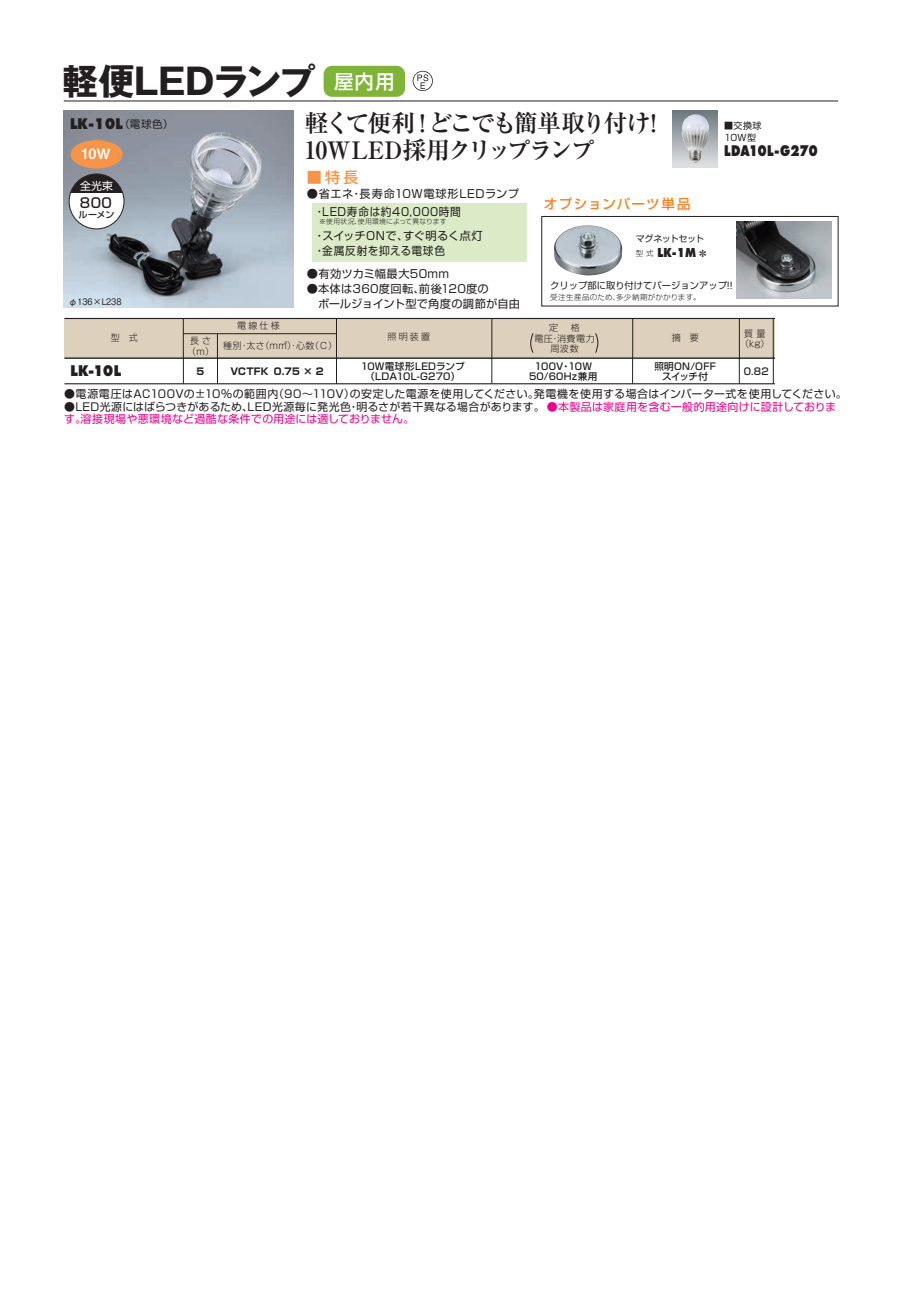
<style>
.page{position:relative;width:919px;height:1289px;background:#fff}
.page>*{position:absolute;margin:0;border:0;box-sizing:border-box;transform-origin:0 0}
.t1{font:700 36px "Gothic MB101 Pro";letter-spacing:-.02em;color:#231f20}
.t2{font:700 24px/27px "Ryumin Pro";letter-spacing:-.085em;color:#231f20}
.t3{font:500 19.5px "Shin Go Pro";color:#fff}
.t4{font:500 15px "Shin Go Pro";color:#f79447}
.t5{font:800 14.25px "Futura Std";color:#231f20;scale:.9 1}
.t6{font:800 14.25px "Futura Std";color:#231f20;scale:.8 1}
.t7{font:14.25px "Midashi Go Pro MB31";color:#fff}
.t8{font:500 13.65px "Shin Go Pro";color:#231f20}
.t9{font:500 13.5px "Shin Go Pro";letter-spacing:.1em;color:#f58220}
.t10{font:800 12px "Futura Std";color:#231f20;scale:.85 1}
.t11{font:11.25px/15px "Shin Go Pro";letter-spacing:.03em;color:#231f20}
.t12{font:11.25px/24px "Shin Go Pro";letter-spacing:.055em;color:#231f20;scale:.95 1}
.t13{font:11.25px "Shin Go Pro";letter-spacing:.06em;color:#231f20;scale:.95 1}
.t14{font:10.95px/12.3px "Shin Go Pro";letter-spacing:.02em;color:#ed028c}
.t15{font:10.95px "Shin Go Pro";letter-spacing:.035em;color:#231f20}
.t16{font:10.95px "Shin Go Pro";color:#fff}
.t17{font:500 9.6px/10.5px "Shin Go Pro";letter-spacing:.025em;color:#231f20;text-align:center}
.t18{font:700 9.6px "Shin Go Pro";letter-spacing:.03em;color:#231f20}
.t19{font:9.3px "Shin Go Pro";color:#231f20}
.t20{font:300 9px/10.5px "Shin Go Pro";letter-spacing:.075em;color:#231f20;text-align:center}
.t21{font:9px/12px "Shin Go Pro";letter-spacing:-.03em;color:#231f20}
.t22{font:500 9px "Gothic BBB Pr 6 N";color:#231f20}
.t23{font:500 9px "Shin Go Pro";color:#231f20}
.t24{font:300 7.5px "Shin Go Pro";letter-spacing:.04em;color:#231f20}
.t25{font:300 6.75px "Shin Go Pro";letter-spacing:.03em;color:#231f20}
.s1{font-family:"Shin Go Pro";font-weight:400;font-size:10.5px}
.s2{font-family:"Shin Go Pro";font-weight:700}
.s3{color:#231f20}
</style>
<div class="page">
<div style="left:312px;top:203px;width:214px;height:58px;background:#dcebc7"></div>
<div style="left:541px;top:216px;width:297px;height:90px;border:1px solid #231f20"></div>
<img style="left:64px;top:110px;width:229px;height:198px">
<div style="left:672px;top:110px;width:45px;height:57px;background:linear-gradient(to bottom,#6a767d,#e1e2e5)"></div>
<img style="left:680px;top:114px;width:29px;height:49px">
<img style="left:736px;top:222px;width:95px;height:76px">
<img style="left:554px;top:225px;width:68px;height:50px">
<hr style="left:64px;top:383px;width:711px;height:1px;background:#231f20">
<div style="left:64px;top:318px;width:711px;height:40px;background:#ddd0bc"></div>
<hr style="left:183px;top:318px;width:1px;height:40px;background:#231f20">
<hr style="left:183px;top:333px;width:153px;height:1px;background:#231f20">
<hr style="left:336px;top:318px;width:1px;height:40px;background:#231f20">
<hr style="left:491px;top:318px;width:1px;height:40px;background:#231f20">
<hr style="left:739px;top:318px;width:1px;height:40px;background:#231f20">
<hr style="left:772px;top:318px;width:1px;height:40px;background:#231f20">
<hr style="left:632px;top:318px;width:1px;height:40px;background:#231f20">
<hr style="left:64px;top:357px;width:711px;height:1px;background:#231f20">
<hr style="left:64px;top:318px;width:711px;height:1px;background:#231f20">
<svg style="left:183px;top:358px;width:1px;height:26px"></svg>
<svg style="left:217px;top:334px;width:1px;height:50px"></svg>
<svg style="left:336px;top:358px;width:1px;height:26px"></svg>
<svg style="left:739px;top:358px;width:1px;height:26px"></svg>
<svg style="left:773px;top:358px;width:1px;height:26px"></svg>
<svg style="left:491px;top:358px;width:1px;height:26px"></svg>
<svg style="left:632px;top:358px;width:1px;height:26px"></svg>
<svg style="left:530px;top:333px;width:3px;height:20px"></svg>
<svg style="left:595px;top:333px;width:4px;height:20px"></svg>
<div style="left:69px;top:174px;width:55px;height:55px;background:#fff;border-radius:50%"></div>
<svg style="left:69px;top:174px;width:54px;height:19px"></svg>
<div style="left:69px;top:174px;width:55px;height:55px;border:1px solid #231f20;border-radius:50%"></div>
<hr style="left:64px;top:101px;width:774px;height:1px;background:#231f20">
<div style="left:70px;top:140px;width:53px;height:29px;background:#f79447;border-radius:50%"></div>
<svg style="left:412px;top:71px;width:21px;height:20px"></svg>
<div style="left:323px;top:66px;width:82px;height:31px;background:#7fb438;border-radius:9px"></div>
<h1 class="t1" style="left:62px;top:51px;width:255px">軽便LEDランプ</h1>
<h3 class="t3" style="left:334px;top:65px;width:62px">屋内用</h3>
<h3 class="t5" style="left:70px;top:115px;width:116px">LK-10L<span class="s1">（電球色）</span></h3>
<h3 class="t7" style="left:81px;top:143px;width:31px">10W</h3>
<h2 class="t2" style="left:304px;top:108px;width:353px">軽くて便利！どこでも簡単取り付け!<br>10WLED採用クリップランプ</h2>
<p class="t21" style="left:724px;top:118px;width:39px">■交換球<br>10W型</p>
<h3 class="t6" style="left:724px;top:141px;width:119px">LDA10L-G270</h3>
<p class="t16" style="left:80px;top:177px;width:34px">全光束</p>
<p class="t8" style="left:80px;top:191px;width:33px">800</p>
<p class="t23" style="left:79px;top:207px;width:37px">ルーメン</p>
<p class="t22" style="left:68px;top:294px;width:55px">φ136×L238</p>
<h3 class="t4" style="left:307px;top:165px;width:53px">■特長</h3>
<p class="t11" style="left:307px;top:185px;width:214px">●省エネ・長寿命10W電球形LEDランプ</p>
<p class="t9" style="left:543px;top:193px;width:148px">オプションパーツ単品</p>
<p class="t10" style="left:657px;top:245px;width:62px">LK-1M<span class="s2">＊</span></p>
<p class="t12" style="left:314px;top:198px;width:179px">・LED寿命は約40,000時間<br>・スイッチONで、すぐ明るく点灯</p>
<p class="t13" style="left:314px;top:241px;width:139px">・金属反射を抑える電球色</p>
<p class="t25" style="left:319px;top:216px;width:129px">※使用状況、使用環境によって異なります</p>
<p class="t21" style="left:635px;top:232px;width:70px">マグネットセット</p>
<p class="t24" style="left:635px;top:247px;width:19px">型 式</p>
<p class="t24" style="left:550px;top:291px;width:152px">受注生産品のため、多少納期がかかります。</p>
<p class="t11" style="left:307px;top:264px;width:144px">●有効ツカミ幅最大50mm</p>
<p class="t11" style="left:307px;top:279px;width:215px">●本体は360度回転、前後120度の<br>　ボールジョイント型で角度の調節が自由</p>
<p class="t19" style="left:550px;top:278px;width:184px">クリップ部に取り付けてバージョンアップ!!</p>
<p class="t20" style="left:237px;top:319px;width:44px">電線仕様</p>
<p class="t20" style="left:534px;top:321px;width:62px">定　格<br>電圧･消費電力周波数</p>
<p class="t20" style="left:223px;top:339px;width:115px">種別・太さ（m㎡）・心数（Ｃ）</p>
<p class="t20" style="left:740px;top:327px;width:31px">質 量（kg）</p>
<p class="t15" style="left:64px;top:385px;width:784px">●電源電圧はAC100Vの±10%の範囲内（90～110V）の安定した電源を使用してください。発電機を使用する場合はインバーター式を使用してください。</p>
<p class="t14" style="left:64px;top:399px;width:773px"><span class="s3">●LED光源にはばらつきがあるため、LED光源毎に発光色・明るさが若干異なる場合があります。</span> ●本製品は家庭用を含む一般的用途向けに設計しております。溶接現場や悪環境など過酷な条件での用途には適しておりません。</p>
<p class="t20" style="left:187px;top:334px;width:28px">長 さ（ｍ）</p>
<p class="t20" style="left:387px;top:330px;width:44px">照明装置</p>
<p class="t20" style="left:111px;top:331px;width:28px">型　式</p>
<p class="t20" style="left:671px;top:331px;width:28px">摘　要</p>
<h3 class="t5" style="left:70px;top:362px;width:58px">LK-10L</h3>
<p class="t18" style="left:196px;top:363px;width:9px">5</p>
<p class="t18" style="left:230px;top:363px;width:95px">VCTFK 　0.75 ×　2</p>
<p class="t17" style="left:361px;top:359px;width:105px">10W電球形LEDランプ（LDA10L-G270）</p>
<p class="t17" style="left:743px;top:365px;width:26px">0.82</p>
<p class="t17" style="left:529px;top:359px;width:70px">100V・10W<br>50/60Hz兼用</p>
<p class="t17" style="left:654px;top:359px;width:63px">照明ON/OFFスイッチ付</p>
</div>
